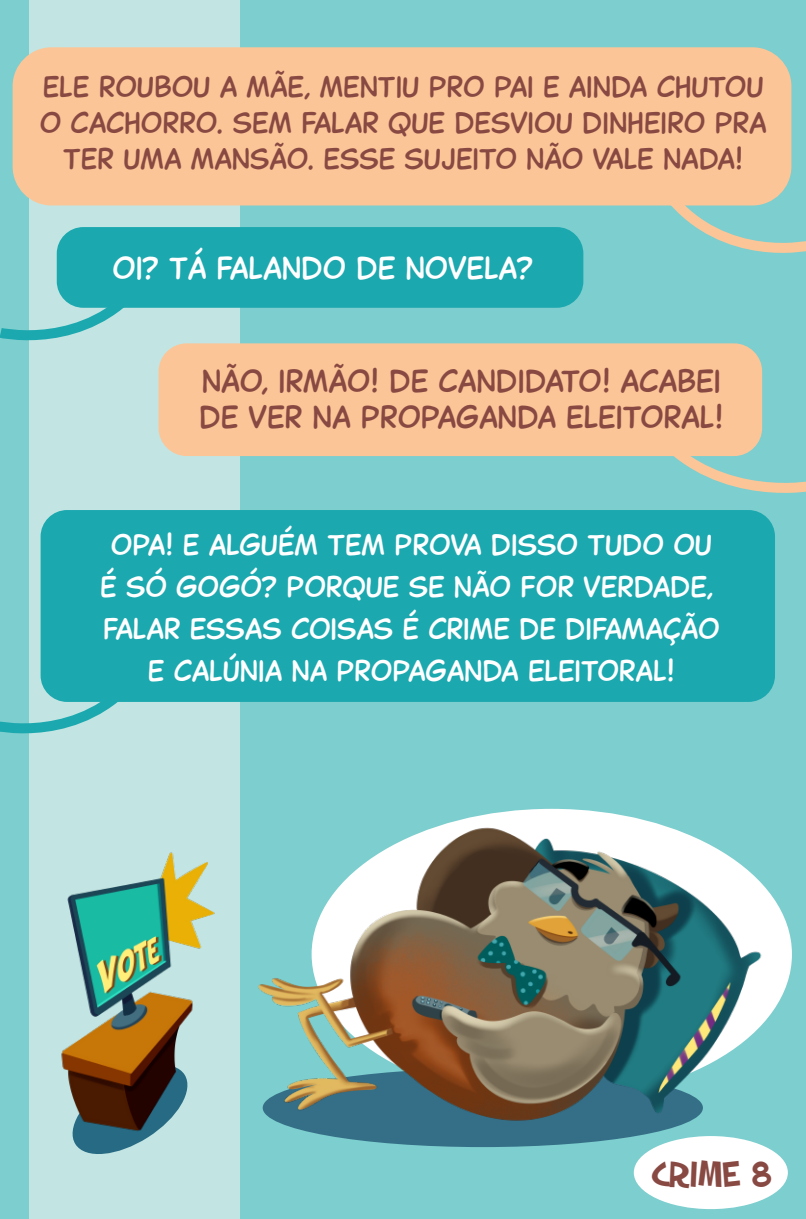
<style>
.page{position:relative;width:806px;height:1219px;background:#fff}
.page>*{position:absolute;margin:0;border:0;box-sizing:border-box;transform-origin:0 0}
.t1{font:178.2px "SF Slapstick Comic";color:#fff}
.t2{font:38px "SF Slapstick Comic";color:#884943}
.t3{font:30px "Captain Comic";color:#884943}
.t4{font:30px "Captain Comic";color:#fff}
.t5{font:28px/42px "Captain Comic";color:#fff;text-align:center}
.t6{font:28px/36px "Captain Comic";color:#884943;text-align:center}
</style>
<div class="page">
<div style="left:0;top:0;width:805px;height:1219px;background:#7dcece"></div>
<div style="left:29px;top:0;width:210px;height:1219px;background:#c2e5e3"></div>
<div style="left:158px;top:343px;width:603px;height:113px;background:#fcc597;border-radius:28px"></div>
<div style="left:57px;top:227px;width:526px;height:81px;background:#1ba8af;border-radius:26px"></div>
<div style="left:13px;top:47px;width:777px;height:158px;background:#fcc597;border-radius:39px"></div>
<div style="left:262px;top:1068px;width:440px;height:79px;background:#356f87;border-radius:50%"></div>
<svg style="left:73px;top:1139px;width:72px;height:15px"></svg>
<img style="left:61px;top:812px;width:705px;height:327px">
<svg style="left:654px;top:181px;width:151px;height:72px"></svg>
<svg style="left:673px;top:421px;width:132px;height:72px"></svg>
<svg style="left:0;top:661px;width:118px;height:73px"></svg>
<svg style="left:0;top:268px;width:155px;height:73px"></svg>
<div style="left:41px;top:510px;width:733px;height:192px;background:#1ba8af;border-radius:26px"></div>
<div style="left:633px;top:1136px;width:154px;height:73px;background:#fff;border-radius:50%"></div>
<p class="t6" style="left:40px;top:69px;width:727px">ELE ROUBOU A MÃE, MENTIU PRO PAI E AINDA CHUTOU<br>O CACHORRO. SEM FALAR QUE DESVIOU DINHEIRO PRA<br>TER UMA MANSÃO. ESSE SUJEITO NÃO VALE NADA!</p>
<h1 class="t1" style="left:239px;top:224px;width:374px">VOCÊ</h1>
<p class="t4" style="left:113px;top:246px;width:422px">OI? TÁ FALANDO DE NOVELA?</p>
<p class="t3" style="left:202px;top:359px;width:520px">NÃO, IRMÃO! DE CANDIDATO! ACABEI</p>
<p class="t3" style="left:199px;top:395px;width:525px">DE VER NA PROPAGANDA ELEITORAL!</p>
<p class="t5" style="left:100px;top:524px;width:620px">OPA! E ALGUÉM TEM PROVA DISSO TUDO OU É SÓ GOGÓ? PORQUE SE NÃO FOR VERDADE, FALAR ESSAS COISAS É CRIME DE DIFAMAÇÃO E CALÚNIA NA PROPAGANDA ELEITORAL!</p>
<h2 class="t2" style="left:651px;top:1150px;width:121px">CRIME 8</h2>
</div>
